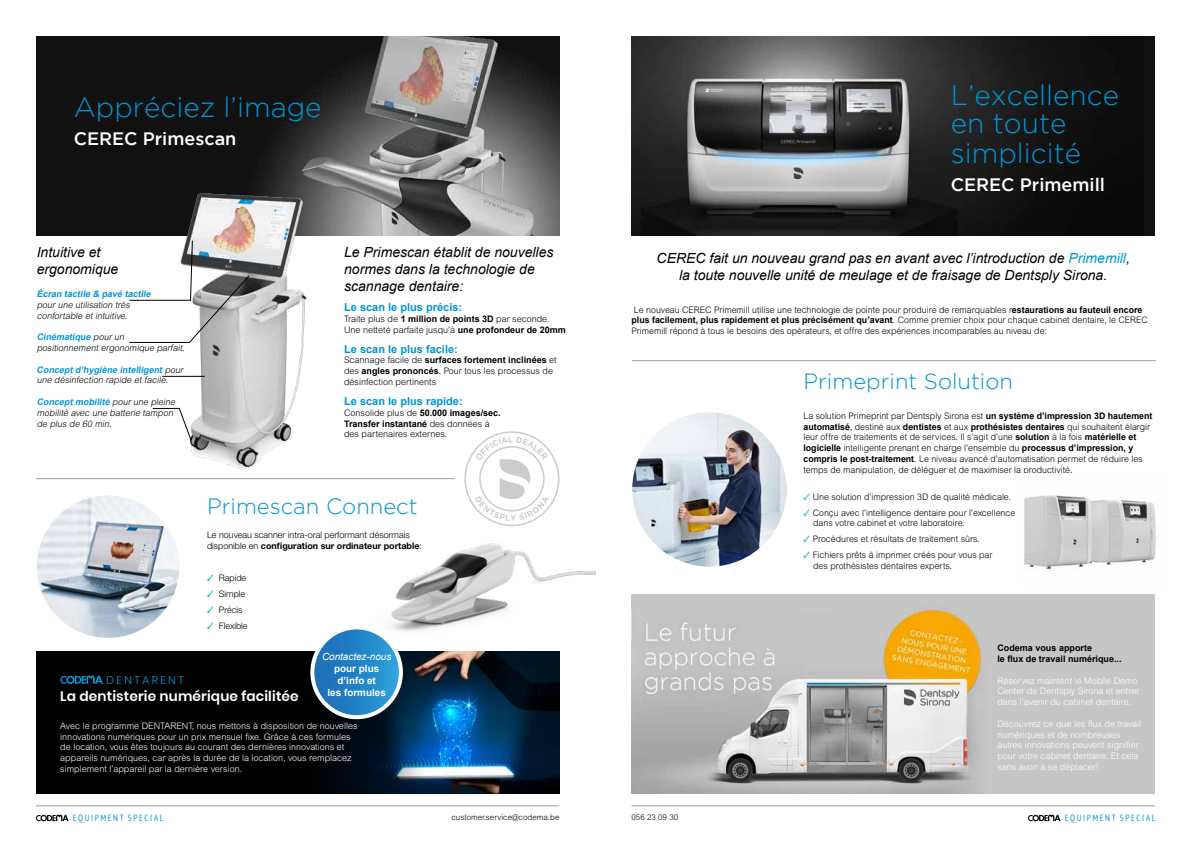
<style>
.page{position:relative;width:1191px;height:842px;background:#fff}
.page>*{position:absolute;margin:0;border:0;box-sizing:border-box;transform-origin:0 0}
.t1{font:300 28px/29px "Gotham";color:#0095d4}
.t2{font:300 22px "Gotham";color:#0095d4}
.t3{font:500 18px "Gotham";color:#fff}
.t4{font:italic 14px/16.8px "Arial";color:#000}
.t5{font:600 13.8px "Poppins";letter-spacing:.01em;color:#fff}
.t6{font:300 11.2px "Poppins";letter-spacing:.2em;color:#0d93d2}
.t7{font:700 11px "Arial";color:#0095d4}
.t8{font:700 9.9px/11.9px "Arial";color:#fff;text-align:center}
.t9{font:italic 9.9px "Arial";color:#fff}
.t10{font:300 9px/10.8px "Arial MT Std";color:#000}
.t11{font:300 9px/10.8px "Arial MT Std";color:#fff}
.t12{font:700 9px/10.8px "Arial";color:#000}
.t13{font:italic 300 9px/10.8px "Arial MT Std";color:#000}
.t14{font:300 9px/10.8px "Helvetica Neue LT Std";color:#000}
.t15{font:italic 700 9px "Arial";color:#0095d4}
.t16{font:condensed 9px "PT Sans";letter-spacing:.18em;color:#0095d4}
.t17{font:300 8px "Arial MT Std";color:#000}
.s1{color:#0095d4}
.s2{font-family:"Arial";font-weight:700}
.s3{font-family:"Arial MT Std";font-weight:300}
.s4{font-family:"Arial MT Std";font-weight:300;color:#000}
.s5{color:#2ab6ba}
.s6{font-weight:700}
</style>
<div class="page">
<svg style="left:1028px;top:815px;width:32px;height:6px"></svg>
<svg style="left:36px;top:815px;width:33px;height:6px"></svg>
<hr style="left:631px;top:806px;width:524px;height:1px;background:#9d9d9c">
<hr style="left:36px;top:806px;width:523px;height:1px;background:#9d9d9c">
<div style="left:36px;top:36px;width:523px;height:199px;background:#111"></div>
<img style="left:261px;top:36px;width:298px;height:199px">
<img style="left:173px;top:186px;width:143px;height:294px">
<svg style="left:129px;top:240px;width:120px;height:103px"></svg>
<hr style="left:162px;top:376px;width:43px;height:1px;background:#000">
<svg style="left:152px;top:408px;width:39px;height:32px"></svg>
<img style="left:391px;top:526px;width:204px;height:105px">
<svg style="left:464px;top:431px;width:95px;height:95px"></svg>
<hr style="left:632px;top:360px;width:523px;height:1px;background:#9d9d9c">
<hr style="left:36px;top:478px;width:419px;height:1px;background:#9d9d9c">
<img style="left:37px;top:495px;width:142px;height:143px;border-radius:71px">
<img style="left:632px;top:412px;width:154px;height:155px;border-radius:77px">
<div style="left:36px;top:651px;width:523px;height:143px;background:#000"></div>
<img style="left:334px;top:651px;width:225px;height:143px">
<div style="left:631px;top:36px;width:524px;height:199px;background:#111"></div>
<img style="left:631px;top:36px;width:385px;height:199px">
<img style="left:631px;top:595px;width:524px;height:198px">
<img style="left:1024px;top:495px;width:134px;height:74px">
<img style="left:310px;top:651px;width:138px;height:142px">
<svg style="left:60px;top:675px;width:43px;height:9px"></svg>
<svg style="left:312px;top:627px;width:89px;height:90px"></svg>
<div style="left:310px;top:625px;width:93px;height:94px;border:4px solid #fff;border-radius:50%"></div>
<h1 class="t1" style="left:74px;top:92px;width:249px">Appréciez l’image</h1>
<h3 class="t3" style="left:74px;top:128px;width:164px">CEREC Primescan</h3>
<h1 class="t1" style="left:950px;top:80px;width:170px">L’excellence en toute simplicité</h1>
<h3 class="t3" style="left:950px;top:174px;width:156px">CEREC Primemill</h3>
<h3 class="t4" style="left:37px;top:244px;width:83px">Intuitive et ergonomique</h3>
<h3 class="t4" style="left:656px;top:250px;width:475px;text-align:center">CEREC fait un nouveau grand pas en avant avec l’introduction de <span class="s1">Primemill</span>, la toute nouvelle unité de meulage et de fraisage de Dentsply Sirona.</h3>
<p class="t10" style="left:634px;top:304px;width:510px">Le nouveau CEREC Primemill utilise une technologie de pointe pour produire de remarquables r<span class="s2">estaurations au fauteuil encore</span></p>
<p class="t12" style="left:631px;top:315px;width:518px">plus facilement, plus rapidement et plus précisément qu’avant<span class="s3">. Comme premier choix pour chaque cabinet dentaire, le CEREC</span></p>
<p class="t10" style="left:631px;top:326px;width:417px">Primemill répond à tous le besoins des opérateurs, et offre des expériences incomparables au niveau de:</p>
<h3 class="t4" style="left:344px;top:244px;width:211px">Le Primescan établit de nouvelles normes dans la technologie de scannage dentaire:</h3>
<p class="t7" style="left:344px;top:300px;width:119px">Le scan le plus précis:</p>
<p class="t10" style="left:344px;top:313px;width:223px">Traite plus de <span class="s2">1 million de points 3D</span> par seconde.<br>Une netteté parfaite jusqu’à <span class="s2">une profondeur de 20mm</span></p>
<p class="t7" style="left:344px;top:341px;width:115px">Le scan le plus facile:</p>
<p class="t12" style="left:344px;top:355px;width:214px"><span class="s3">Scannage facile de</span> surfaces fortement inclinées <span class="s3">et</span></p>
<p class="t10" style="left:344px;top:366px;width:210px">des <span class="s2">angles prononcés</span>. Pour tous les processus de désinfection pertinents</p>
<p class="t7" style="left:344px;top:394px;width:120px">Le scan le plus rapide:</p>
<p class="t12" style="left:344px;top:408px;width:158px"><span class="s3">Consolide plus de</span> 50.000 images/sec.<br>Transfer instantané <span class="s3">des données à</span></p>
<p class="t10" style="left:344px;top:429px;width:104px">des partenaires externes.</p>
<p class="t15" style="left:37px;top:288px;width:118px">Écran tactile &amp; pavé tactile</p>
<p class="t13" style="left:37px;top:299px;width:97px">pour une utilisation très confortable et intuitive.</p>
<p class="t15" style="left:37px;top:331px;width:91px">Cinématique <span class="s4">pour un</span></p>
<p class="t13" style="left:37px;top:342px;width:151px">positionnement ergonomique parfait.</p>
<p class="t15" style="left:37px;top:363px;width:150px">Conceptd’hygiène intelligent<span class="s4">pour</span></p>
<p class="t13" style="left:37px;top:375px;width:135px">une désinfection rapide et facile.</p>
<p class="t15" style="left:37px;top:396px;width:142px">Conceptmobilité <span class="s4">pour une pleine</span></p>
<p class="t13" style="left:37px;top:407px;width:140px">mobilité avec une batterie tampon de plus de 60 min.</p>
<h2 class="t2" style="left:803px;top:369px;width:211px">Primeprint Solution</h2>
<p class="t10" style="left:803px;top:410px;width:350px">La solution Primeprint par Dentsply Sirona est <span class="s2">un système d’impression 3D hautement</span></p>
<p class="t12" style="left:803px;top:421px;width:348px">automatisé<span class="s3">, destiné aux</span> dentistes <span class="s3">et aux</span> prothésistes dentaires <span class="s3">qui souhaitent élargir</span></p>
<p class="t10" style="left:803px;top:432px;width:341px">leur offre de traitements et de services. Il s’agit d’une <span class="s2">solution</span> à la fois <span class="s2">matérielle et logicielle</span> intelligente prenant en charge l’ensemble du <span class="s2">processus d’impression, y compris le post-traitement</span>. Le niveau avancé d’automatisation permet de réduire les temps de manipulation, de déléguer et de maximiser la productivité.</p>
<p class="t10" style="left:803px;top:491px;width:209px"><span class="s5">✓</span> Une solution d’impression 3D de qualité médicale.</p>
<p class="t10" style="left:813px;top:507px;width:203px;text-indent:-10px"><span class="s5">✓</span> Conçu avec l’intelligence dentaire pour l’excellence dans votre cabinet et votre laboratoire.</p>
<p class="t10" style="left:803px;top:534px;width:178px"><span class="s5">✓</span> Procédures et résultats de traitement sûrs.</p>
<p class="t10" style="left:813px;top:550px;width:181px;text-indent:-10px"><span class="s5">✓</span> Fichiers prêts à imprimer créés pour vous par des prothésistes dentaires experts.</p>
<h2 class="t2" style="left:207px;top:495px;width:212px">Primescan Connect</h2>
<p class="t14" style="left:207px;top:530px;width:217px">Le nouveau scanner intra-oral performant désormais disponible en <span class="s6">configuration sur ordinateur portable</span>:</p>
<p class="t14" style="left:207px;top:572px;width:41px"><span class="s5">✓</span> Rapide</p>
<p class="t14" style="left:207px;top:588px;width:40px"><span class="s5">✓</span> Simple</p>
<p class="t14" style="left:207px;top:604px;width:37px"><span class="s5">✓</span> Précis</p>
<p class="t14" style="left:207px;top:620px;width:42px"><span class="s5">✓</span> Flexible</p>
<p class="t9" style="left:322px;top:650px;width:71px">Contactez-nous</p>
<p class="t8" style="left:327px;top:663px;width:60px">pour plus d’info et<br>les formules</p>
<p class="t6" style="left:106px;top:673px;width:79px">DENTARENT</p>
<h3 class="t5" style="left:60px;top:688px;width:240px">La dentisterie numérique facilitée</h3>
<p class="t11" style="left:60px;top:720px;width:299px">Avec le programme DENTARENT, nous mettons à disposition de nouvelles innovations numériques pour un prix mensuel fixe. Grâce à ces formules de location, vous êtes toujours au courant des dernières innovations et appareils numériques, car après la durée de la location, vous remplacez simplement l’appareil par la dernière version.</p>
<p class="t12" style="left:997px;top:643px;width:126px">Codema vous apporte<br>le flux de travail numérique...</p>
<p class="t11" style="left:997px;top:675px;width:143px">Réservez maintent le Mobile Demo<br>Center de Dentsply Sirona et entrer dans l’avenir du cabinet dentaire.</p>
<p class="t11" style="left:997px;top:718px;width:145px">Découvrez ce que les flux de travail numériques et de nombreuses autres innovations peuvent signifier pour votre cabinet dentaire. Et cela sans avoir à se déplacer!</p>
<p class="t16" style="left:73px;top:812px;width:92px">EQUIPMENT SPECIAL</p>
<p class="t17" style="left:451px;top:813px;width:109px">customer.service@codema.be</p>
<p class="t17" style="left:631px;top:813px;width:48px">056 23 09 30</p>
<p class="t16" style="left:1064px;top:812px;width:92px">EQUIPMENT SPECIAL</p>
</div>
